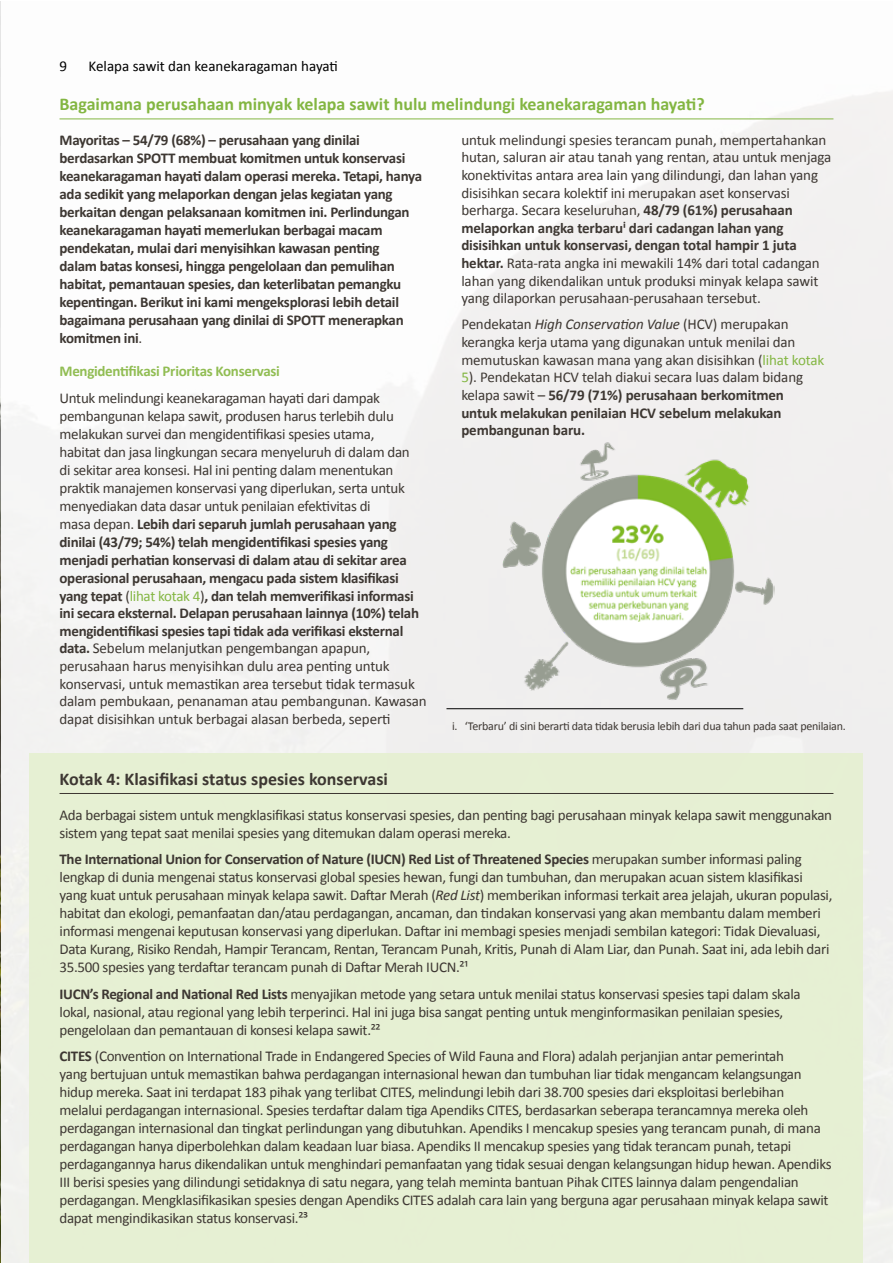
<style>
.page{position:relative;width:893px;height:1263px;background:#fff}
.page>*{position:absolute;margin:0;border:0;box-sizing:border-box;transform-origin:0 0}
.t1{font:700 18px "Calibri";color:#83b642}
.t2{font:700 18px "Calibri";color:#3d3732}
.t3{font:15px/17.9px "Calibri";letter-spacing:-.02em;color:#3d3732}
.t4{font:700 15px/18px "Calibri";letter-spacing:-.02em;color:#3d3732}
.t5{font:700 15px "Calibri";letter-spacing:-.02em;color:#91bd53}
.t6{font:15px "Calibri";color:#000}
.t7{font:12px "Calibri";letter-spacing:-.02em;color:#3d3732}
.s1{font-weight:400}
.s2{font-weight:700}
.s3{color:#83b642}
.s4{font-style:italic}
</style>
<div class="page">
<div style="left:1px;top:1px;width:892px;height:1262px;background:#f6f6f5"></div>
<hr style="left:60px;top:119px;width:773px;height:1px;background:#83b642">
<div style="left:29px;top:754px;width:834px;height:509px;background:#e6f0d2"></div>
<hr style="left:60px;top:793px;width:773px;height:1px;background:#3d3732">
<img style="left:502px;top:442px;width:272px;height:259px">
<hr style="left:446px;top:708px;width:297px;height:1px;background:#000">
<p class="t6" style="left:60px;top:56px;width:9px">9</p>
<p class="t6" style="left:89px;top:56px;width:251px">Kelapa sawit dan keanekaragaman hayati</p>
<p class="t1" style="left:60px;top:91px;width:647px">Bagaimana perusahaan minyak kelapa sawit hulu melindungi keanekaragaman hayati?</p>
<p class="t4" style="left:60px;top:131px;width:364px">Mayoritas – 54/79 (68%) – perusahaan yang dinilai berdasarkan SPOTT membuat komitmen untuk konservasi keanekaragaman hayati dalam operasi mereka. Tetapi, hanya ada sedikit yang melaporkan dengan jelas kegiatan yang berkaitan dengan pelaksanaan komitmen ini. Perlindungan keanekaragaman hayati memerlukan berbagai macam pendekatan, mulai dari menyisihkan kawasan penting<br>dalam batas konsesi, hingga pengelolaan dan pemulihan habitat, pemantauan spesies, dan keterlibatan pemangku kepentingan. Berikut ini kami mengeksplorasi lebih detail bagaimana perusahaan yang dinilai di SPOTT menerapkan komitmen ini<span class="s1">.</span></p>
<p class="t5" style="left:60px;top:360px;width:222px">Mengidentifikasi Prioritas Konservasi</p>
<p class="t3" style="left:60px;top:388px;width:369px">Untuk melindungi keanekaragaman hayati dari dampak pembangunan kelapa sawit, produsen harus terlebih dulu melakukan survei dan mengidentifikasi spesies utama,<br>habitat dan jasa lingkungan secara menyeluruh di dalam dan<br>di sekitar area konsesi. Hal ini penting dalam menentukan praktik manajemen konservasi yang diperlukan, serta untuk menyediakan data dasar untuk penilaian efektivitas di<br>masa depan. <span class="s2">Lebih dari separuh jumlah perusahaan yang dinilai (43/79; 54%) telah mengidentifikasi spesies yang menjadi perhatian konservasi di dalam atau di sekitar area operasional perusahaan, mengacu pada sistem klasifikasi yang tepat</span> (<span class="s3">lihat kotak 4</span>)<span class="s2">, dan telah memverifikasi informasi ini secara eksternal. Delapan perusahaan lainnya (10%) telah mengidentifikasi spesies tapi tidak ada verifikasi eksternal data.</span> Sebelum melanjutkan pengembangan apapun, perusahaan harus menyisihkan dulu area penting untuk konservasi, untuk memastikan area tersebut tidak termasuk dalam pembukaan, penanaman atau pembangunan. Kawasan dapat disisihkan untuk berbagai alasan berbeda, seperti</p>
<p class="t3" style="left:461px;top:130px;width:371px">untuk melindungi spesies terancam punah, mempertahankan hutan, saluran air atau tanah yang rentan, atau untuk menjaga konektivitas antara area lain yang dilindungi, dan lahan yang disisihkan secara kolektif ini merupakan aset konservasi berharga. Secara keseluruhan, <span class="s2">48/79 (61%) perusahaan melaporkan angka terbarui dari cadangan lahan yang disisihkan untuk konservasi, dengan total hampir 1 juta hektar.</span> Rata-rata angka ini mewakili 14% dari total cadangan lahan yang dikendalikan untuk produksi minyak kelapa sawit yang dilaporkan perusahaan-perusahaan tersebut.</p>
<p class="t3" style="left:461px;top:315px;width:364px">Pendekatan <span class="s4">High Conservation Value</span> (HCV) merupakan kerangka kerja utama yang digunakan untuk menilai dan memutuskan kawasan mana yang akan disisihkan (<span class="s3">lihat kotak 5</span>). Pendekatan HCV telah diakui secara luas dalam bidang kelapa sawit – <span class="s2">56/79 (71%) perusahaan berkomitmen<br>untuk melakukan penilaian HCV sebelum melakukan pembangunan baru.</span></p>
<p class="t7" style="left:452px;top:719px;width:395px">i. ‘Terbaru’ di sini berarti data tidak berusia lebih dari dua tahun pada saat penilaian.</p>
<p class="t2" style="left:60px;top:766px;width:330px">Kotak 4: Klasifikasi status spesies konservasi</p>
<p class="t3" style="left:60px;top:805px;width:774px">Ada berbagai sistem untuk mengklasifikasi status konservasi spesies, dan penting bagi perusahaan minyak kelapa sawit menggunakan sistem yang tepat saat menilai spesies yang ditemukan dalam operasi mereka.</p>
<p class="t3" style="left:60px;top:849px;width:774px"><span class="s2">The International Union for Conservation of Nature (IUCN) Red List of Threatened Species</span> merupakan sumber informasi paling lengkap di dunia mengenai status konservasi global spesies hewan, fungi dan tumbuhan, dan merupakan acuan sistem klasifikasi yang kuat untuk perusahaan minyak kelapa sawit. Daftar Merah (<span class="s4">Red List</span>) memberikan informasi terkait area jelajah, ukuran populasi, habitat dan ekologi, pemanfaatan dan/atau perdagangan, ancaman, dan tindakan konservasi yang akan membantu dalam memberi informasi mengenai keputusan konservasi yang diperlukan. Daftar ini membagi spesies menjadi sembilan kategori: Tidak Dievaluasi, Data Kurang, Risiko Rendah, Hampir Terancam, Rentan, Terancam Punah, Kritis, Punah di Alam Liar, dan Punah. Saat ini, ada lebih dari 35.500 spesies yang terdaftar terancam punah di Daftar Merah IUCN.²¹</p>
<p class="t3" style="left:60px;top:984px;width:743px"><span class="s2">IUCN’s Regional and National Red Lists</span> menyajikan metode yang setara untuk menilai status konservasi spesies tapi dalam skala lokal, nasional, atau regional yang lebih terperinci. Hal ini juga bisa sangat penting untuk menginformasikan penilaian spesies, pengelolaan dan pemantauan di konsesi kelapa sawit.²²</p>
<p class="t3" style="left:60px;top:1046px;width:774px"><span class="s2">CITES</span> (Convention on International Trade in Endangered Species of Wild Fauna and Flora) adalah perjanjian antar pemerintah<br>yang bertujuan untuk memastikan bahwa perdagangan internasional hewan dan tumbuhan liar tidak mengancam kelangsungan hidup mereka. Saat ini terdapat 183 pihak yang terlibat CITES, melindungi lebih dari 38.700 spesies dari eksploitasi berlebihan<br>melalui perdagangan internasional. Spesies terdaftar dalam tiga Apendiks CITES, berdasarkan seberapa terancamnya mereka oleh perdagangan internasional dan tingkat perlindungan yang dibutuhkan. Apendiks I mencakup spesies yang terancam punah, di mana perdagangan hanya diperbolehkan dalam keadaan luar biasa. Apendiks II mencakup spesies yang tidak terancam punah, tetapi perdagangannya harus dikendalikan untuk menghindari pemanfaatan yang tidak sesuai dengan kelangsungan hidup hewan. Apendiks III berisi spesies yang dilindungi setidaknya di satu negara, yang telah meminta bantuan Pihak CITES lainnya dalam pengendalian perdagangan. Mengklasifikasikan spesies dengan Apendiks CITES adalah cara lain yang berguna agar perusahaan minyak kelapa sawit dapat mengindikasikan status konservasi.²³</p>
</div>
